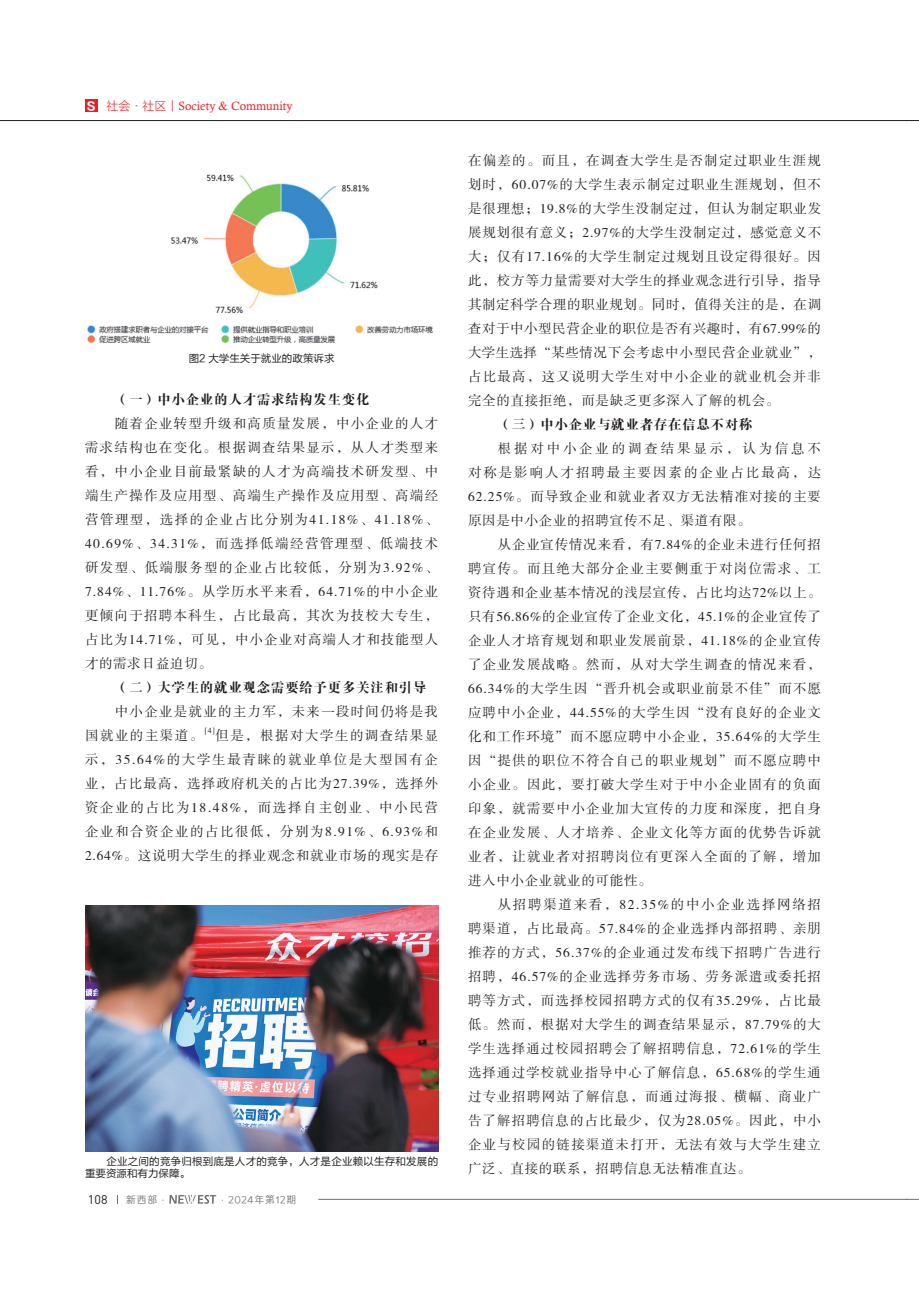
<style>
.page{position:relative;width:919px;height:1289px;background:#fff}
.page>*{position:absolute;margin:0;border:0;box-sizing:border-box;transform-origin:0 0}
.t1{font:13.5px/24px "FZSSK GBK1 0";letter-spacing:.08em;color:#231f20;text-align:justify}
.t2{font:13.5px "FZDBSK GBK1 0";letter-spacing:.05em;color:#231f20}
.t3{font:12.45px "DIN";color:#231f20}
.t4{font:12px "Calisto";color:#ee1d23}
.t5{font:10.5px/12px "FZLTHK GBK1 0";letter-spacing:.02em;color:#231f20}
.t6{font:10.5px "FZLTHK GBK1 0";color:#231f20}
.t7{font:9.75px "Loong Flash Sans GB Regular";letter-spacing:.1em;color:#6c6d70}
.t8{font:7.8px "FZSSK GBK1 0";color:#231f20}
.s1{font-family:"FZLTDHK GBK1 0";font-size:11.4px;color:#fff}
.s2{font-family:"FZLTXHK GBK1 0"}
</style>
<div class="page">
<hr style="left:318px;top:1199px;width:588px;height:1px;background:#6c6d70">
<svg style="left:169px;top:1195px;width:47px;height:8px"></svg>
<hr style="left:0;top:120px;width:906px;height:1px;background:#231f20">
<svg style="left:906px;top:1199px;width:12px;height:1px"></svg>
<svg style="left:906px;top:120px;width:12px;height:1px"></svg>
<div style="left:85px;top:99px;width:13px;height:13px;background:#ee1d23"></div>
<img style="left:87px;top:174px;width:346px;height:169px">
<img style="left:85px;top:905px;width:353px;height:246px">
<p class="t4" style="left:86px;top:99px;width:208px"><span class="s1">Ｓ</span> <span class="s2">社会·社区丨</span>Society &amp; Community</p>
<p class="t6" style="left:189px;top:352px;width:147px">图2 大学生关于就业的政策诉求</p>
<p class="t2" style="left:115px;top:392px;width:256px">（一）中小企业的人才需求结构发生变化</p>
<p class="t1" style="left:85px;top:412px;width:354px;text-indent:30px">随着企业转型升级和高质量发展，中小企业的人才需求结构也在变化。根据调查结果显示，从人才类型来看，中小企业目前最紧缺的人才为高端技术研发型、中端生产操作及应用型、高端生产操作及应用型、高端经营管理型，选择的企业占比分别为41.18%、41.18%、40.69%、34.31%，而选择低端经营管理型、低端技术研发型、低端服务型的企业占比较低，分别为3.92%、7.84%、11.76%。从学历水平来看，64.71%的中小企业更倾向于招聘本科生，占比最高，其次为技校大专生，占比为14.71%，可见，中小企业对高端人才和技能型人才的需求日益迫切。</p>
<p class="t2" style="left:115px;top:680px;width:313px">（二）大学生的就业观念需要给予更多关注和引导</p>
<p class="t1" style="left:85px;top:700px;width:354px;text-indent:30px">中小企业是就业的主力军，未来一段时间仍将是我国就业的主渠道。</p>
<p class="t8" style="left:205px;top:726px;width:11px">[4]</p>
<p class="t1" style="left:85px;top:724px;width:355px;text-indent:130px">但是，根据对大学生的调查结果显示，35.64%的大学生最青睐的就业单位是大型国有企业，占比最高，选择政府机关的占比为27.39%，选择外资企业的占比为18.48%，而选择自主创业、中小民营企业和合资企业的占比很低，分别为8.91%、6.93%和2.64%。这说明大学生的择业观念和就业市场的现实是存</p>
<p class="t5" style="left:85px;top:1155px;width:354px">　　企业之间的竞争归根到底是人才的竞争，人才是企业赖以生存和发展的重要资源和有力保障。</p>
<p class="t3" style="left:88px;top:1191px;width:20px">108</p>
<p class="t7" style="left:126px;top:1194px;width:171px">新西部·　　　　 ·2024年第12期</p>
<p class="t1" style="left:468px;top:149px;width:355px">在偏差的。而且，在调查大学生是否制定过职业生涯规划时，60.07%的大学生表示制定过职业生涯规划，但不是很理想；19.8%的大学生没制定过，但认为制定职业发展规划很有意义；2.97%的大学生没制定过，感觉意义不大；仅有17.16%的大学生制定过规划且设定得很好。因此，校方等力量需要对大学生的择业观念进行引导，指导其制定科学合理的职业规划。同时，值得关注的是，在调查对于中小型民营企业的职位是否有兴趣时，有67.99%的大学生选择“某些情况下会考虑中小型民营企业就业”，占比最高，这又说明大学生对中小企业的就业机会并非完全的直接拒绝，而是缺乏更多深入了解的机会。</p>
<p class="t2" style="left:497px;top:417px;width:256px">（三）中小企业与就业者存在信息不对称</p>
<p class="t1" style="left:468px;top:437px;width:354px;text-indent:30px">根据对中小企业的调查结果显示，认为信息不对称是影响人才招聘最主要因素的企业占比最高，达62.25%。而导致企业和就业者双方无法精准对接的主要原因是中小企业的招聘宣传不足、渠道有限。</p>
<p class="t1" style="left:468px;top:533px;width:355px;text-indent:30px">从企业宣传情况来看，有7.84%的企业未进行任何招聘宣传。而且绝大部分企业主要侧重于对岗位需求、工资待遇和企业基本情况的浅层宣传，占比均达72%以上。只有56.86%的企业宣传了企业文化，45.1%的企业宣传了企业人才培育规划和职业发展前景，41.18%的企业宣传了企业发展战略。然而，从对大学生调查的情况来看，66.34%的大学生因“晋升机会或职业前景不佳”而不愿应聘中小企业，44.55%的大学生因“没有良好的企业文化和工作环境”而不愿应聘中小企业，35.64%的大学生因“提供的职位不符合自己的职业规划”而不愿应聘中小企业。因此，要打破大学生对于中小企业固有的负面印象，就需要中小企业加大宣传的力度和深度，把自身在企业发展、人才培养、企业文化等方面的优势告诉就业者，让就业者对招聘岗位有更深入全面的了解，增加进入中小企业就业的可能性。</p>
<p class="t1" style="left:468px;top:893px;width:354px;text-indent:30px">从招聘渠道来看，82.35%的中小企业选择网络招聘渠道，占比最高。57.84%的企业选择内部招聘、亲朋推荐的方式，56.37%的企业通过发布线下招聘广告进行招聘，46.57%的企业选择劳务市场、劳务派遣或委托招聘等方式，而选择校园招聘方式的仅有35.29%，占比最低。然而，根据对大学生的调查结果显示，87.79%的大学生选择通过校园招聘会了解招聘信息，72.61%的学生选择通过学校就业指导中心了解信息，65.68%的学生通过专业招聘网站了解信息，而通过海报、横幅、商业广告了解招聘信息的占比最少，仅为28.05%。因此，中小企业与校园的链接渠道未打开，无法有效与大学生建立广泛、直接的联系，招聘信息无法精准直达。</p>
</div>
